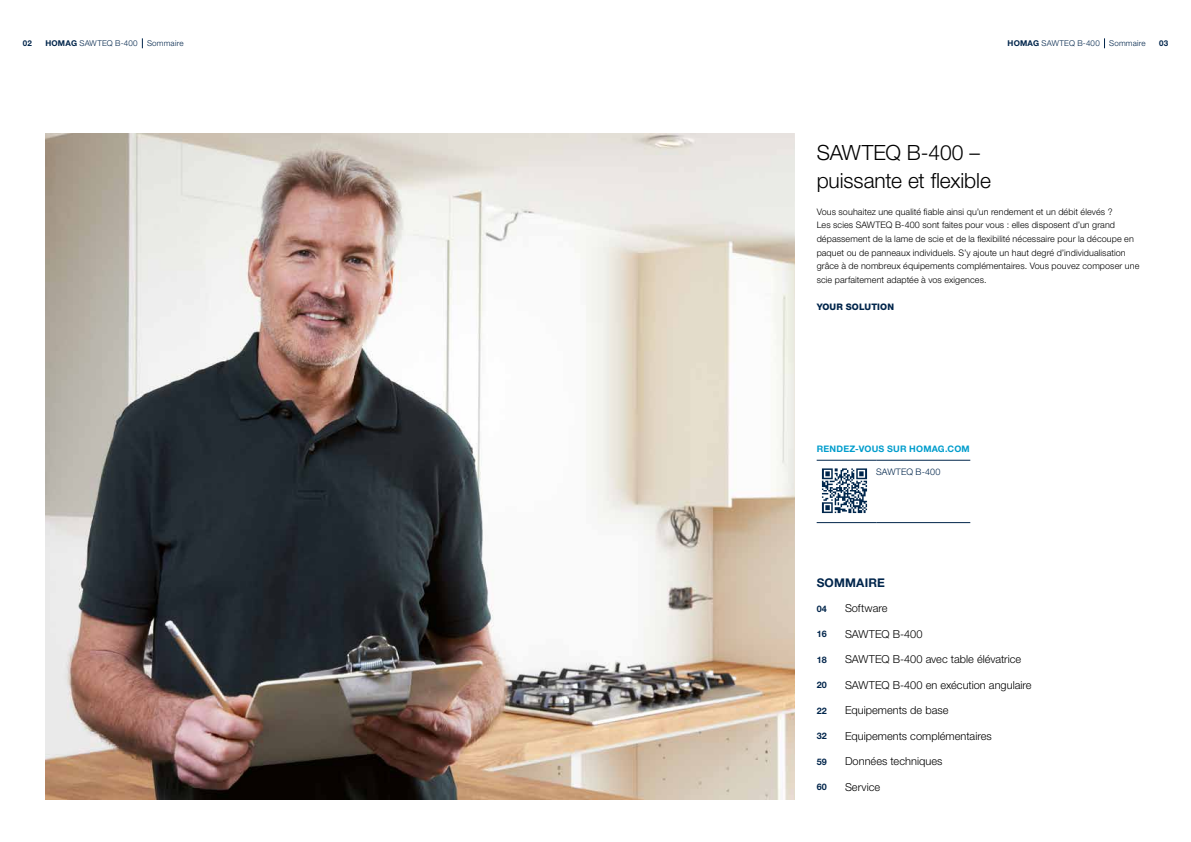
<style>
.page{position:relative;width:1191px;height:842px;background:#fff}
.page>*{position:absolute;margin:0;border:0;box-sizing:border-box;transform-origin:0 0}
.t1{font:300 21px/27.2px "Helvetica Neue LTW1 G";letter-spacing:-.005em;color:#000}
.t2{font:700 12px "Helvetica Neue LTW1 G";letter-spacing:.015em;color:#00254b}
.t3{font:300 11px "Helvetica Neue LTW1 G";color:#000}
.t4{font:300 9px/13.6px "Helvetica Neue LTW1 G";letter-spacing:.01em;color:#000}
.t5{font:700 9px "Helvetica Neue LTW1 G";letter-spacing:.025em;color:#009dcc}
.t6{font:700 9px "Helvetica Neue LTW1 G";color:#00254b}
.t7{font:800 9px "Helvetica Neue LTW1 G";letter-spacing:.015em;color:#00254b}
.t8{font:300 9px "Helvetica Neue LTW1 G";letter-spacing:.005em;color:#00254b}
.t9{font:300 8px "Helvetica Neue LTW1 G";letter-spacing:.025em;color:#00254b}
.t10{font:700 8px "Helvetica Neue LTW1 G";color:#00254b}
.s1{font-weight:700}
</style>
<div class="page">
<img style="left:45px;top:133px;width:749px;height:667px">
<hr style="left:816px;top:460px;width:60px;height:1px;background:#00254b">
<hr style="left:876px;top:460px;width:94px;height:1px;background:#00254b">
<hr style="left:816px;top:522px;width:60px;height:1px;background:#00254b">
<hr style="left:876px;top:522px;width:94px;height:1px;background:#00254b">
<img style="left:821px;top:468px;width:47px;height:46px">
<p class="t10" style="left:23px;top:39px;width:11px">02</p>
<p class="t9" style="left:45px;top:39px;width:140px"><span class="s1">HOMAG</span> SAWTEQ B-400 Sommaire</p>
<p class="t9" style="left:1007px;top:39px;width:140px"><span class="s1">HOMAG</span> SAWTEQ B-400 Sommaire</p>
<p class="t10" style="left:1159px;top:39px;width:11px">03</p>
<h1 class="t1" style="left:816px;top:139px;width:176px">SAWTEQ B-400 – puissante et flexible</h1>
<p class="t4" style="left:816px;top:205px;width:324px">Vous souhaitez une qualité fiable ainsi qu’un rendement et un débit élevés ?<br>Les scies SAWTEQ B-400 sont faites pour vous : elles disposent d’un grand dépassement de la lame de scie et de la flexibilité nécessaire pour la découpe en paquet ou de panneaux individuels. S’y ajoute un haut degré d’individualisation grâce à de nombreux équipements complémentaires. Vous pouvez composer une scie parfaitement adaptée à vos exigences.</p>
<p class="t7" style="left:816px;top:301px;width:79px">YOUR SOLUTION</p>
<p class="t5" style="left:816px;top:444px;width:155px">RENDEZ-VOUS SUR HOMAG.COM</p>
<p class="t8" style="left:876px;top:466px;width:66px">SAWTEQ B-400</p>
<h2 class="t2" style="left:816px;top:575px;width:70px">SOMMAIRE</h2>
<p class="t6" style="left:816px;top:603px;width:12px">04</p>
<p class="t3" style="left:845px;top:602px;width:44px">Software</p>
<p class="t6" style="left:816px;top:628px;width:12px">16</p>
<p class="t3" style="left:845px;top:627px;width:79px">SAWTEQ B-400</p>
<p class="t6" style="left:816px;top:654px;width:12px">18</p>
<p class="t3" style="left:845px;top:653px;width:178px">SAWTEQ B-400 avec table élévatrice</p>
<p class="t6" style="left:816px;top:679px;width:12px">20</p>
<p class="t3" style="left:845px;top:678px;width:188px">SAWTEQ B-400 en exécution angulaire</p>
<p class="t6" style="left:816px;top:705px;width:12px">22</p>
<p class="t3" style="left:845px;top:704px;width:105px">Equipements de base</p>
<p class="t6" style="left:816px;top:730px;width:12px">32</p>
<p class="t3" style="left:845px;top:729px;width:148px">Equipements complémentaires</p>
<p class="t6" style="left:816px;top:756px;width:12px">59</p>
<p class="t3" style="left:845px;top:755px;width:99px">Données techniques</p>
<p class="t6" style="left:816px;top:781px;width:12px">60</p>
<p class="t3" style="left:845px;top:780px;width:37px">Service</p>
</div>
